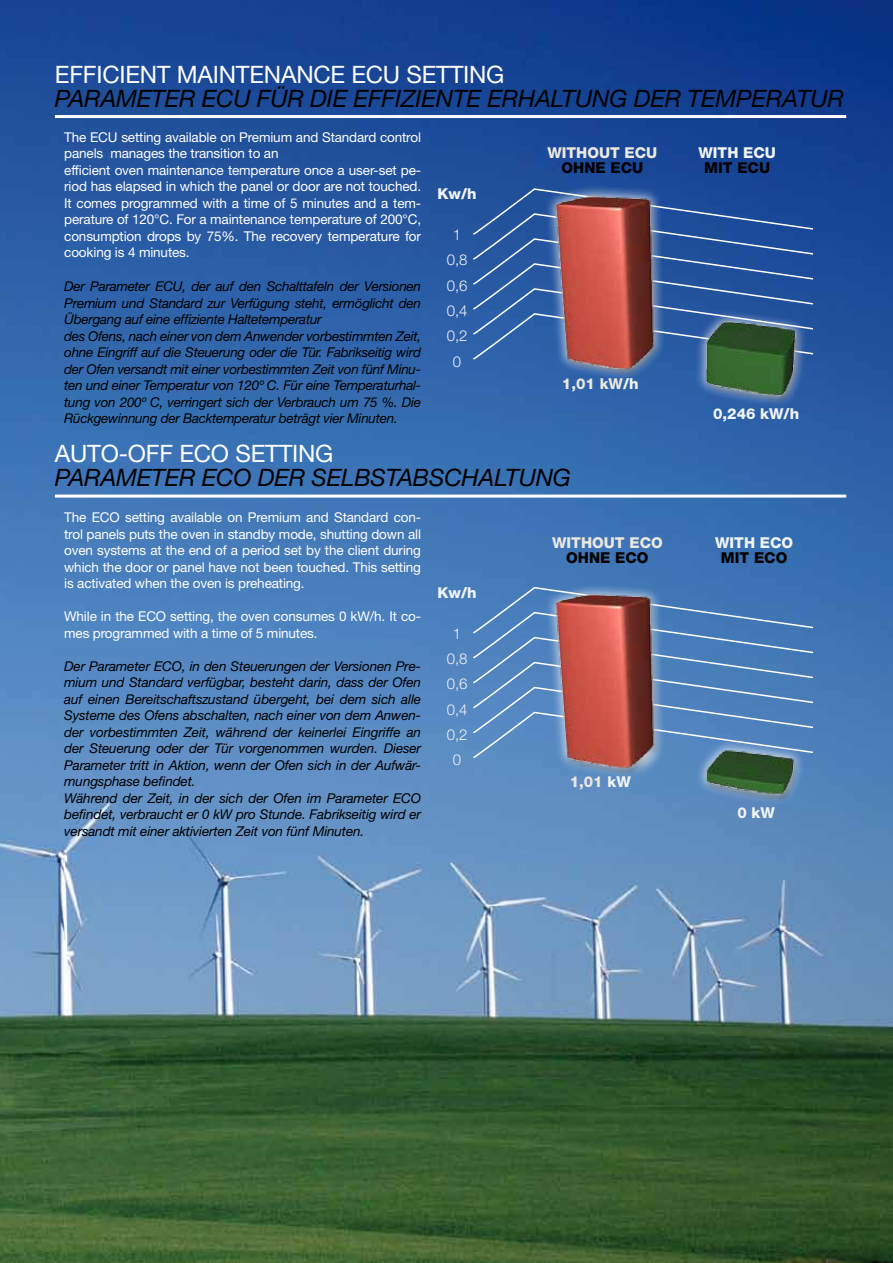
<style>
.page{position:relative;width:893px;height:1263px;background:#fff}
.page>*{position:absolute;margin:0;border:0;box-sizing:border-box;transform-origin:0 0}
.t1{font:italic 24px "Helvetica Neue LT Std";letter-spacing:-.01em;color:#000}
.t2{font:24px "Helvetica Neue LT Std";letter-spacing:-.01em;color:#fff}
.t3{font:800 15px "Helvetica Neue LT Std";color:#f1f4f5}
.t4{font:800 15px "Helvetica Neue LT Std";color:#ece8de}
.t5{font:300 15px "Helvetica Neue LT Std";color:#f1f4f5}
.t6{font:800 15px "Helvetica Neue LT Std";color:#000}
.t7{font:italic 13.5px/16.5px "Helvetica Neue LT Std";letter-spacing:-.01em;color:#000}
.t8{font:13.5px/16.5px "Helvetica Neue LT Std";letter-spacing:-.01em;color:#fff}
.s1{color:#f1f4f5}
</style>
<div class="page">
<img style="left:0;top:0;width:893px;height:1263px">
<hr style="left:55px;top:115px;width:791px;height:3px;background:#fff">
<svg style="left:472px;top:187px;width:14px;height:174px;background:#3362a8"></svg>
<img style="left:486px;top:178px;width:372px;height:258px">
<svg style="left:472px;top:586px;width:14px;height:173px;background:#5a8bc3"></svg>
<img style="left:486px;top:576px;width:372px;height:258px">
<hr style="left:55px;top:495px;width:791px;height:3px;background:#fff">
<h1 class="t2" style="left:55px;top:60px;width:451px">EFFICIENT MAINTENANCE ECU SETTING</h1>
<h1 class="t1" style="left:55px;top:84px;width:790px">PARAMETER ECU FÜR DIE EFFIZIENTE ERHALTUNG DER TEMPERATUR</h1>
<p class="t8" style="left:64px;top:128px;width:358px">The ECU setting available on Premium and Standard control panels manages the transition to an<br>efficient oven maintenance temperature once a user-set pe&shy;riod has elapsed in which the panel or door are not touched.<br>It comes programmed with a time of 5 minutes and a tem&shy;perature of 120°C. For a maintenance temperature of 200°C, consumption drops by 75%. The recovery temperature for cooking is 4 minutes.</p>
<p class="t7" style="left:64px;top:278px;width:358px">Der Parameter ECU, der auf den Schalttafeln der Versionen Premium und Standard zur Verfügung steht, ermöglicht den Übergang auf eine effiziente Haltetemperatur<br>des Ofens, nach einer von dem Anwender vorbestimmten Zeit, ohne Eingriff auf die Steuerung oder die Tür. Fabrikseitig wird der Ofen versandt mit einer vorbestimmten Zeit von fünf Minu&shy;ten und einer Temperatur von 120º C. Für eine Temperaturhal&shy;tung von 200º C, verringert sich der Verbrauch um 75 %. Die Rückgewinnung der Backtemperatur beträgt vier Minuten.</p>
<p class="t3" style="left:437px;top:185px;width:41px">Kw/h</p>
<p class="t5" style="left:453px;top:225px;width:10px">1</p>
<p class="t5" style="left:447px;top:251px;width:22px">0,8</p>
<p class="t5" style="left:447px;top:276px;width:22px">0,6</p>
<p class="t5" style="left:447px;top:301px;width:22px">0,4</p>
<p class="t5" style="left:447px;top:327px;width:22px">0,2</p>
<p class="t5" style="left:453px;top:352px;width:10px">0</p>
<p class="t4" style="left:547px;top:144px;width:112px">WITHOUT ECU</p>
<p class="t6" style="left:562px;top:159px;width:83px">OHNE ECU</p>
<p class="t4" style="left:562px;top:374px;width:78px">1,01 kW<span class="s1">/h</span></p>
<h1 class="t2" style="left:55px;top:439px;width:280px">AUTO-OFF ECO SETTING</h1>
<h1 class="t1" style="left:55px;top:463px;width:518px">PARAMETER ECO DER SELBSTABSCHALTUNG</h1>
<p class="t8" style="left:64px;top:509px;width:358px;text-align:justify">The ECO setting available on Premium and Standard con&shy;trol panels puts the oven in standby mode, shutting down all oven systems at the end of a period set by the client during which the door or panel have not been touched. This setting is activated when the oven is preheating.</p>
<p class="t8" style="left:64px;top:608px;width:358px">While in the ECO setting, the oven consumes 0 kW/h. It co&shy;mes programmed with a time of 5 minutes.</p>
<p class="t7" style="left:64px;top:657px;width:358px">Der Parameter ECO, in den Steuerungen der Versionen Pre&shy;mium und Standard verfügbar, besteht darin, dass der Ofen auf einen Bereitschaftszustand übergeht, bei dem sich alle Systeme des Ofens abschalten, nach einer von dem Anwen&shy;der vorbestimmten Zeit, während der keinerlei Eingriffe an der Steuerung oder der Tür vorgenommen wurden. Dieser Parameter tritt in Aktion, wenn der Ofen sich in der Aufwär&shy;mungsphase befindet.<br>Während der Zeit, in der sich der Ofen im Parameter ECO befindet, verbraucht er 0 kW pro Stunde. Fabrikseitig wird er versandt mit einer aktivierten Zeit von fünf Minuten.</p>
<p class="t3" style="left:437px;top:583px;width:41px">Kw/h</p>
<p class="t5" style="left:453px;top:624px;width:10px">1</p>
<p class="t5" style="left:447px;top:649px;width:22px">0,8</p>
<p class="t5" style="left:447px;top:675px;width:22px">0,6</p>
<p class="t5" style="left:447px;top:700px;width:22px">0,4</p>
<p class="t5" style="left:447px;top:725px;width:22px">0,2</p>
<p class="t5" style="left:453px;top:751px;width:10px">0</p>
<p class="t4" style="left:552px;top:533px;width:112px">WITHOUT ECO</p>
<p class="t6" style="left:566px;top:548px;width:84px">OHNE ECO</p>
<p class="t4" style="left:570px;top:773px;width:63px">1,01 <span class="s1">kW</span></p>
<p class="t3" style="left:698px;top:144px;width:79px">WITH ECU</p>
<p class="t6" style="left:704px;top:159px;width:67px">MIT ECU</p>
<p class="t3" style="left:713px;top:405px;width:88px">0,246 kW/h</p>
<p class="t3" style="left:715px;top:533px;width:80px">WITH ECO</p>
<p class="t6" style="left:721px;top:548px;width:68px">MIT ECO</p>
<p class="t3" style="left:737px;top:804px;width:39px">0 kW</p>
</div>
